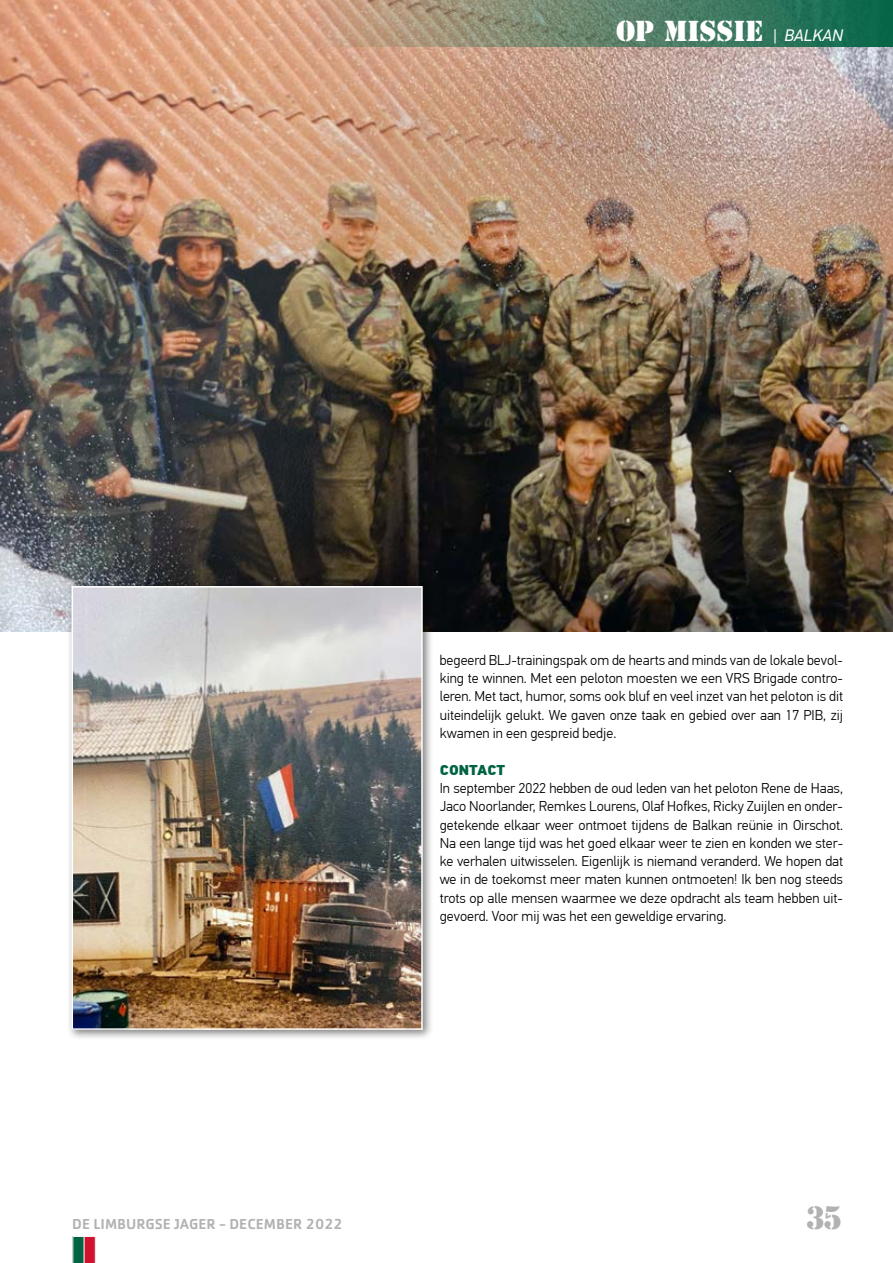
<style>
.page{position:relative;width:893px;height:1263px;background:#fff}
.page>*{position:absolute;margin:0;border:0;box-sizing:border-box;transform-origin:0 0}
.t1{font:30px "Stencil LT";color:#b3b2b2}
.t2{font:27px "Stencil LT";color:#fff}
.t3{font:500 15px "Cachet Std";color:#b3b2b2}
.t4{font:300 14.25px/18.3px "PF Din Text Pro";color:#000;text-align:justify}
.t5{font:900 14.25px "PF Din Text Pro";color:#006342}
.s1{font-family:"PF Din Text Pro";font-style:italic;font-size:16.5px}
</style>
<div class="page">
<img style="left:0;top:0;width:1px;height:631px">
<img style="left:1px;top:0;width:892px;height:631px">
<svg style="left:315px;top:0;width:578px;height:47px;background:#69856b"></svg>
<div style="left:66px;top:581px;width:368px;height:460px;background:#000;opacity:.5"></div>
<img style="left:75px;top:589px;width:345px;height:438px">
<div style="left:72px;top:586px;width:351px;height:444px;border:2px solid #fff"></div>
<svg style="left:72px;top:1236px;width:24px;height:27px"></svg>
<h2 class="t2" style="left:616px;top:14px;width:228px">OP MISSIE <span class="s1">| BALKAN</span></h2>
<p class="t4" style="left:440px;top:651px;width:405px">begeerd BLJ-trainingspak om de hearts and minds van de lokale bevol&shy;king te winnen. Met een peloton moesten we een VRS Brigade contro&shy;leren. Met tact, humor, soms ook bluf en veel inzet van het peloton is dit uiteindelijk gelukt. We gaven onze taak en gebied over aan 17 PIB, zij kwamen in een gespreid bedje.</p>
<p class="t5" style="left:440px;top:760px;width:67px">CONTACT</p>
<p class="t4" style="left:440px;top:779px;width:405px">In september 2022 hebben de oud leden van het peloton Rene de Haas, Jaco Noorlander, Remkes Lourens, Olaf Hofkes, Ricky Zuijlen en onder&shy;getekende elkaar weer ontmoet tijdens de Balkan reünie in Oirschot.<br>Na een lange tijd was het goed elkaar weer te zien en konden we ster&shy;ke verhalen uitwisselen. Eigenlijk is niemand veranderd. We hopen dat we in de toekomst meer maten kunnen ontmoeten! Ik ben nog steeds trots op alle mensen waarmee we deze opdracht als team hebben uit&shy;gevoerd. Voor mij was het een geweldige ervaring.</p>
<p class="t3" style="left:72px;top:1215px;width:272px">DE LIMBURGSE JAGER - DECEMBER 2022</p>
<h1 class="t1" style="left:806px;top:1198px;width:38px">35</h1>
</div>
